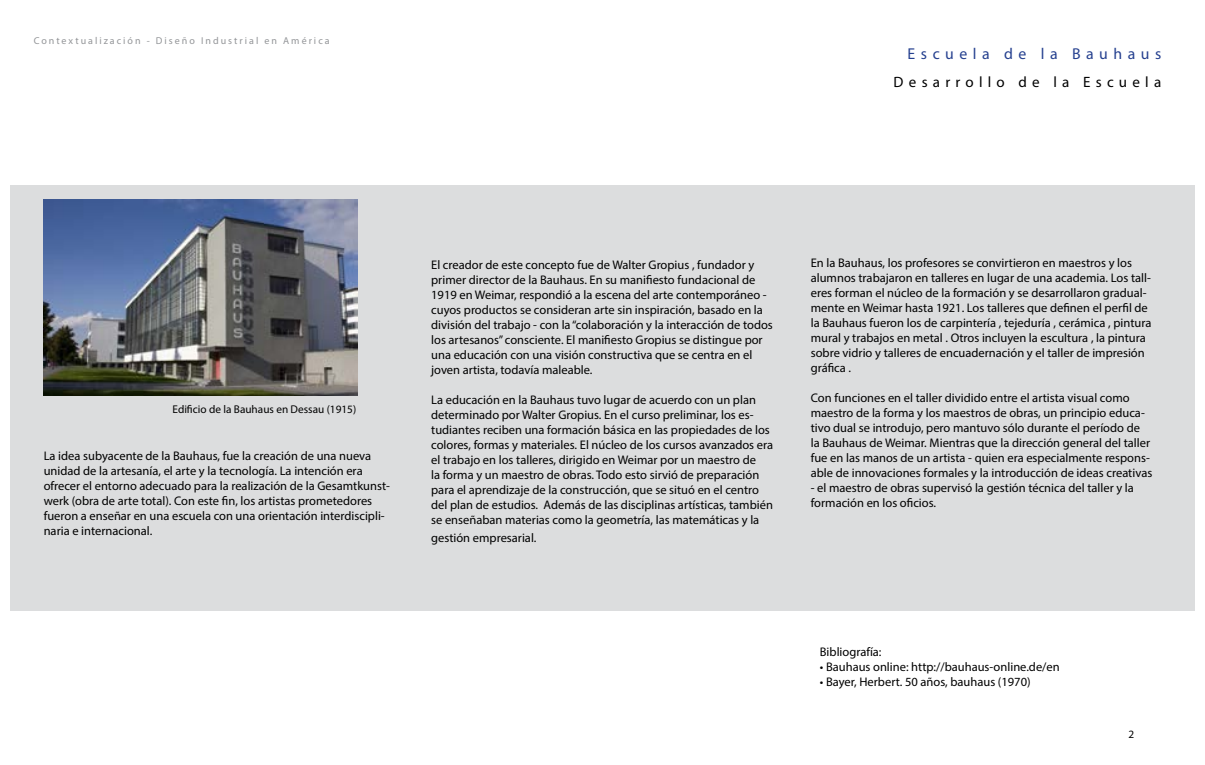
<style>
.page{position:relative;width:1205px;height:765px;background:#fff}
.page>*{position:absolute;margin:0;border:0;box-sizing:border-box;transform-origin:0 0}
.t1{font:15.75px "Myriad Pro";letter-spacing:.35em;color:#25408f}
.t2{font:15px "Myriad Pro";letter-spacing:.35em;color:#000}
.t3{font:12.5px/15px "Myriad Pro";color:#000}
.t4{font:11.25px "Myriad Pro";color:#000}
.t5{font:10px "Myriad Pro";letter-spacing:.2em;color:#939598}
</style>
<div class="page">
<div style="left:10px;top:185px;width:1184px;height:425px;background:#dcddde"></div>
<img style="left:44px;top:200px;width:313px;height:196px">
<p class="t5" style="left:34px;top:34px;width:297px">Contextualización - Diseño Industrial en América</p>
<p class="t1" style="left:907px;top:44px;width:255px">Escuela de la Bauhaus</p>
<p class="t2" style="left:893px;top:73px;width:269px">Desarrollo de la Escuela</p>
<p class="t4" style="left:172px;top:402px;width:185px">Edificio de la Bauhaus en Dessau (1915)</p>
<p class="t3" style="left:44px;top:448px;width:348px">La idea subyacente de la Bauhaus, fue la creación de una nueva unidad de la artesanía, el arte y la tecnología. La intención era ofrecer el entorno adecuado para la realización de la Gesamtkunst&shy;werk (obra de arte total). Con este fin, los artistas prometedores fueron a enseñar en una escuela con una orientación interdiscipli&shy;naria e internacional.</p>
<p class="t3" style="left:431px;top:257px;width:343px">El creador de este concepto fue de Walter Gropius , fundador y primer director de la Bauhaus. En su manifiesto fundacional de 1919 en Weimar, respondió a la escena del arte contemporáneo - cuyos productos se consideran arte sin inspiración, basado en la división del trabajo - con la “colaboración y la interacción de todos los artesanos” consciente. El manifiesto Gropius se distingue por una educación con una visión constructiva que se centra en el joven artista, todavía maleable.</p>
<p class="t3" style="left:431px;top:392px;width:343px">La educación en la Bauhaus tuvo lugar de acuerdo con un plan determinado por Walter Gropius. En el curso preliminar, los es&shy;tudiantes reciben una formación básica en las propiedades de los colores, formas y materiales. El núcleo de los cursos avanzados era el trabajo en los talleres, dirigido en Weimar por un maestro de<br>la forma y un maestro de obras. Todo esto sirvió de preparación para el aprendizaje de la construcción, que se situó en el centro del plan de estudios. Además de las disciplinas artísticas, también se enseñaban materias como la geometría, las matemáticas y la</p>
<p class="t3" style="left:431px;top:530px;width:107px">gestión empresarial.</p>
<p class="t3" style="left:811px;top:255px;width:342px">En la Bauhaus, los profesores se convirtieron en maestros y los alumnos trabajaron en talleres en lugar de una academia. Los tall&shy;eres forman el núcleo de la formación y se desarrollaron gradual&shy;mente en Weimar hasta 1921. Los talleres que definen el perfil de la Bauhaus fueron los de carpintería , tejeduría , cerámica , pintura mural y trabajos en metal . Otros incluyen la escultura , la pintura sobre vidrio y talleres de encuadernación y el taller de impresión gráfica .</p>
<p class="t3" style="left:811px;top:390px;width:343px">Con funciones en el taller dividido entre el artista visual como maestro de la forma y los maestros de obras, un principio educa&shy;tivo dual se introdujo, pero mantuvo sólo durante el período de<br>la Bauhaus de Weimar. Mientras que la dirección general del taller fue en las manos de un artista - quien era especialmente respons&shy;able de innovaciones formales y la introducción de ideas creativas</p>
<p class="t3" style="left:811px;top:480px;width:325px">- el maestro de obras supervisó la gestión técnica del taller y la formación en los oficios.</p>
<p class="t3" style="left:820px;top:644px;width:63px">Bibliografía:</p>
<p class="t3" style="left:820px;top:659px;width:241px">• Bauhaus online: http://bauhaus-online.de/en</p>
<p class="t3" style="left:820px;top:674px;width:212px">• Bayer, Herbert. 50 años, bauhaus (1970)</p>
<p class="t4" style="left:1128px;top:727px;width:7px">2</p>
</div>
